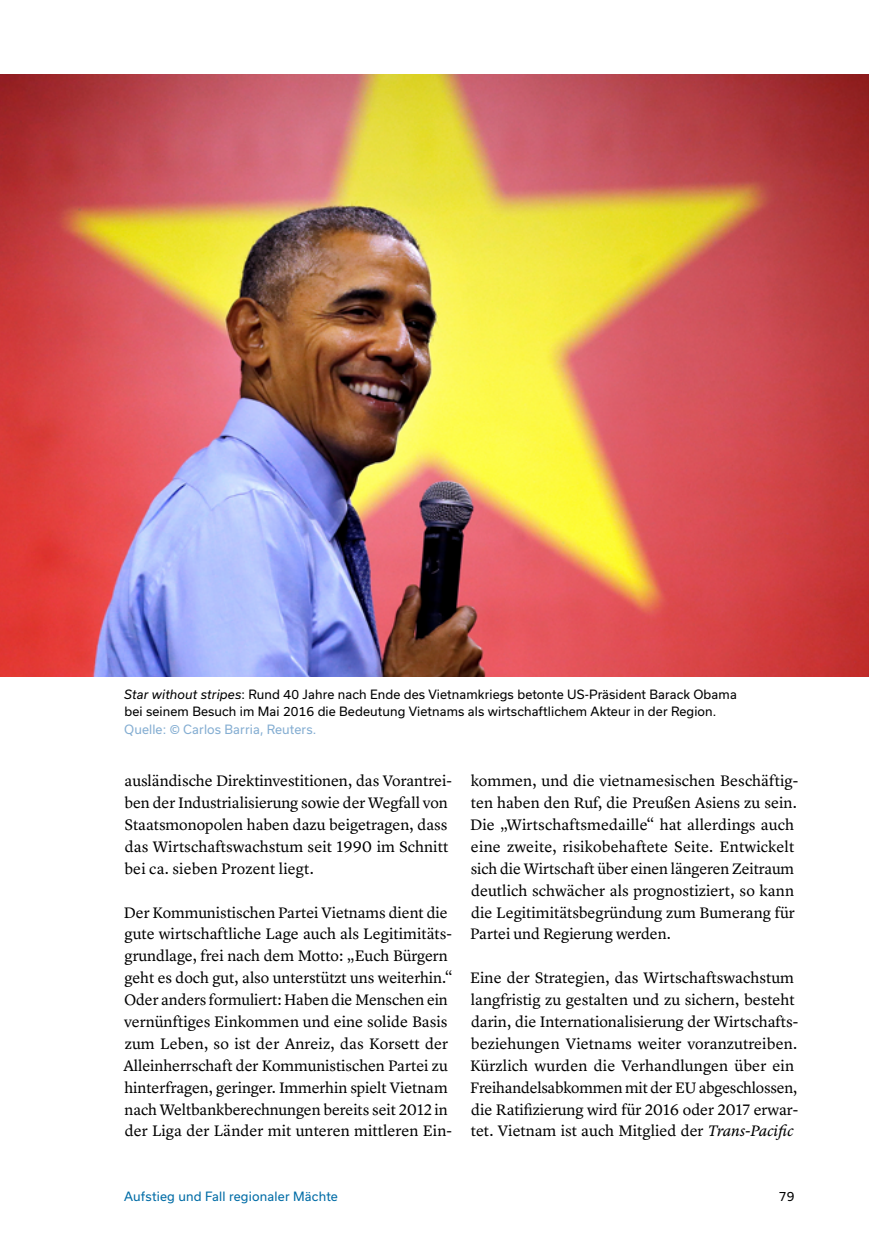
<style>
.page{position:relative;width:869px;height:1246px;background:#fff}
.page>*{position:absolute;margin:0;border:0;box-sizing:border-box;transform-origin:0 0}
.text{font:15.75px/21.9px "Lyon Text";letter-spacing:-.005em;color:#000}
.t1{font:12.25px/17.5px "Usual";letter-spacing:.01em;color:#000}
.t2{font:12.25px "Usual";letter-spacing:.015em;color:#006ca6}
.s1{font-style:italic}
.s2{color:#85aed2}
</style>
<div class="page">
<img style="left:0;top:75px;width:868px;height:601px">
<p class="t1" style="left:124px;top:685px;width:614px"><span class="s1">Star without stripes</span>: Rund 40 Jahre nach Ende des Vietnamkriegs betonte US-Präsident Barack Obama bei seinem Besuch im Mai 2016 die Bedeutung Vietnams als wirtschaftlichem Akteur in der Region.<br><span class="s2">Quelle: © Carlos Barria, Reuters.</span></p>
<p class="text" style="left:124px;top:768px;width:329px">ausländische Direktinvestitionen, das Vorantrei&shy;ben der Industrialisierung sowie der Wegfall von Staatsmonopolen haben dazu beigetragen, dass das Wirtschaftswachstum seit 1990 im Schnitt bei ca. sieben Prozent liegt.</p>
<p class="text" style="left:123px;top:899px;width:331px">Der Kommunistischen Partei Vietnams dient die gute wirtschaftliche Lage auch als Legitimitäts&shy;grundlage, frei nach dem Motto: „Euch Bürgern geht es doch gut, also unterstützt uns weiterhin.“ Oder anders formuliert: Haben die Menschen ein vernünftiges Einkommen und eine solide Basis zum Leben, so ist der Anreiz, das Korsett der Alleinherrschaft der Kommunistischen Partei zu hinterfragen, geringer. Immerhin spielt Vietnam nach Weltbankberechnungen bereits seit 2012 in der Liga der Länder mit unteren mittleren Ein-</p>
<p class="text" style="left:470px;top:768px;width:329px">kommen, und die vietnamesischen Beschäftig&shy;ten haben den Ruf, die Preußen Asiens zu sein.<br>Die „Wirtschaftsmedaille“ hat allerdings auch eine zweite, risikobehaftete Seite. Entwickelt sich die Wirtschaft über einen längeren Zeitraum deutlich schwächer als prognostiziert, so kann die Legitimitätsbegründung zum Bumerang für Partei und Regierung werden.</p>
<p class="text" style="left:470px;top:965px;width:329px">Eine der Strategien, das Wirtschaftswachstum langfristig zu gestalten und zu sichern, besteht darin, die Internationalisierung der Wirtschafts&shy;beziehungen Vietnams weiter voranzutreiben.<br>Kürzlich wurden die Verhandlungen über ein Freihandelsabkommen mit der EU abgeschlossen, die Ratifizierung wird für 2016 oder 2017 erwar&shy;tet. Vietnam ist auch Mitglied der <span class="s1">Trans-Pacific</span></p>
<p class="t2" style="left:124px;top:1188px;width:215px">Aufstieg und Fall regionaler Mächte</p>
<p class="t1" style="left:778px;top:1186px;width:17px">79</p>
</div>
